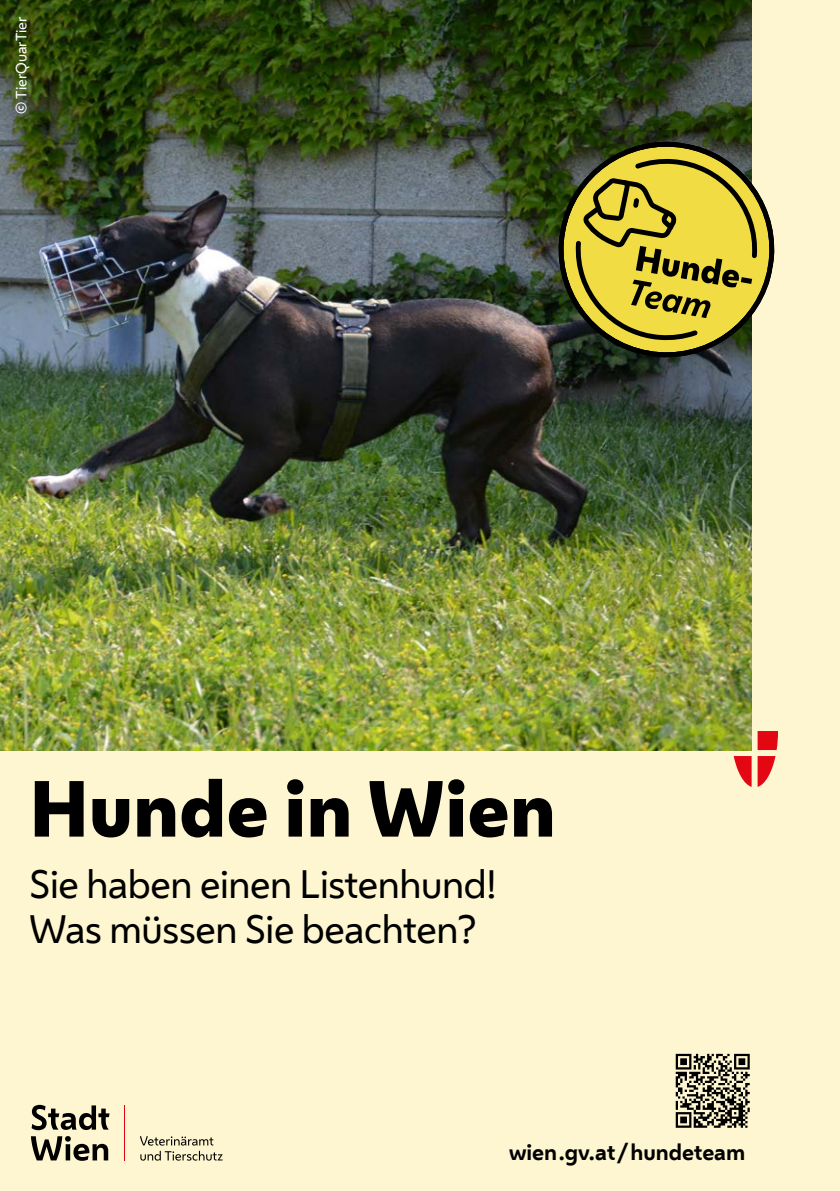
<style>
.page{position:relative;width:840px;height:1191px;background:#fff}
.page>*{position:absolute;margin:0;border:0;box-sizing:border-box;transform-origin:0 0}
.TITEL_HL{font:800 74px "Wiener Melange";color:#000}
.TITEL_SHL{font:37px/44.8px "Wiener Melange";letter-spacing:-.01em;color:#000}
.TITEL_WWW{font:700 21.2px "Wiener Melange";color:#000}
.COPY_FLIEßTEXT{font:14px "Wiener Melange";color:#fff}
</style>
<div class="page">
<div style="left:0;top:0;width:839px;height:1191px;background:#fdf6d0"></div>
<svg style="left:733px;top:756px;width:18px;height:31px"></svg>
<svg style="left:757px;top:731px;width:20px;height:19px"></svg>
<svg style="left:757px;top:756px;width:18px;height:31px"></svg>
<svg style="left:675px;top:1053px;width:74px;height:74px"></svg>
<svg style="left:32px;top:1104px;width:77px;height:26px"></svg>
<svg style="left:31px;top:1136px;width:77px;height:24px"></svg>
<hr style="left:124px;top:1105px;width:1px;height:56px;background:#e30613">
<svg style="left:140px;top:1136px;width:82px;height:24px"></svg>
<img style="left:0;top:0;width:751px;height:750px">
<svg style="left:554px;top:138px;width:221px;height:223px"></svg>
<svg style="left:575px;top:158px;width:182px;height:183px;background:#b8a936"></svg>
<p class="COPY_FLIEßTEXT" style="left:13px;top:114px;width:99px;rotate:-90deg">© TierQuarTier</p>
<p class="TITEL_HL" style="left:30px;top:762px;width:527px">Hunde in Wien</p>
<p class="TITEL_SHL" style="left:30px;top:862px;width:468px">Sie haben einen Listenhund!<br>Was müssen Sie beachten?</p>
<p class="TITEL_WWW" style="left:509px;top:1134px;width:238px">wien .gv.at / hundeteam</p>
</div>
